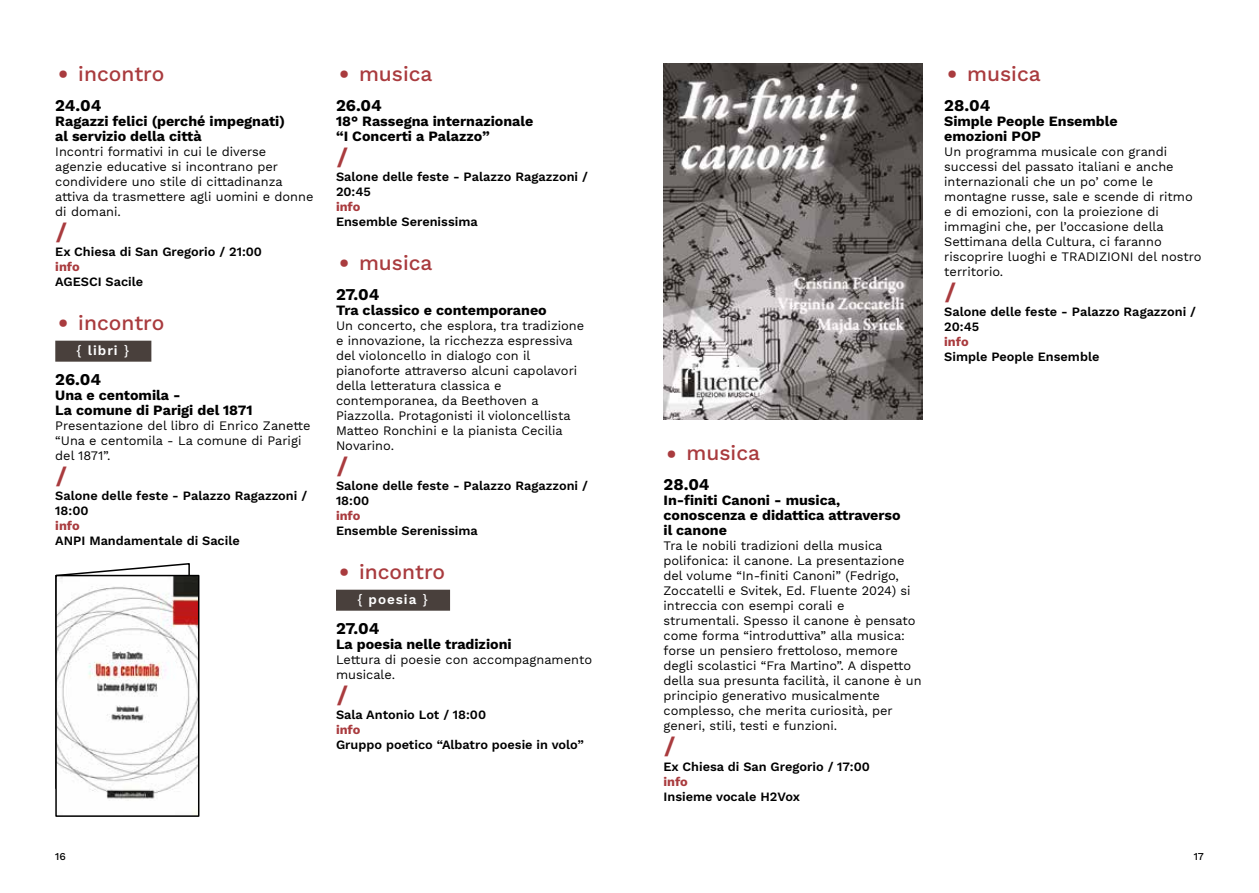
<style>
.page{position:relative;width:1259px;height:893px;background:#fff}
.page>*{position:absolute;margin:0;border:0;box-sizing:border-box;transform-origin:0 0}
.t1{font:500 21px "Work Sans";color:#a93b3e}
.t2{font:800 21px "Jet Brains Mono";color:#a93b3e}
.t3{font:700 16.5px "Work Sans";color:#000}
.t4{font:700 14.25px/15px "Work Sans";color:#000}
.t5{font:600 13.5px "Work Sans";letter-spacing:.07em;color:#fff}
.t6{font:12.75px/15px "Work Sans";color:#000}
.t7{font:600 12.75px/15px "Work Sans";color:#000}
.t8{font:700 12.75px "Work Sans";letter-spacing:-.005em;color:#a93b3e}
.t9{font:500 10.5px "Work Sans";color:#000}
.s1{font-family:"Jet Brains Mono";font-weight:800;font-size:27px}
.s2{font-weight:500}
</style>
<div class="page">
<div style="left:55px;top:341px;width:96px;height:21px;background:#49403c"></div>
<div style="left:336px;top:590px;width:114px;height:21px;background:#49403c"></div>
<svg style="left:55px;top:563px;width:136px;height:12px"></svg>
<img style="left:58px;top:578px;width:138px;height:236px">
<div style="left:55px;top:575px;width:144px;height:242px;border:2px solid #000"></div>
<img style="left:663px;top:64px;width:259px;height:355px">
<h1 class="t1" style="left:55px;top:58px;width:110px"><span class="s1">•</span> incontro</h1>
<p class="t3" style="left:55px;top:93px;width:48px">24.04</p>
<p class="t4" style="left:55px;top:113px;width:231px">Ragazzi felici (perché impegnati) al servizio della città</p>
<p class="t6" style="left:55px;top:144px;width:260px">Incontri formativi in cui le diverse agenzie educative si incontrano per condividere uno stile di cittadinanza attiva da trasmettere agli uomini e donne di domani.</p>
<h1 class="t2" style="left:55px;top:218px;width:14px">/</h1>
<p class="t7" style="left:55px;top:244px;width:208px">Ex Chiesa di San Gregorio / 21:00</p>
<p class="t8" style="left:55px;top:257px;width:26px">info</p>
<p class="t7" style="left:55px;top:274px;width:89px">AGESCI Sacile</p>
<h1 class="t1" style="left:55px;top:307px;width:110px"><span class="s1">•</span> incontro</h1>
<p class="t5" style="left:77px;top:340px;width:54px"><span class="s2">{</span> libri <span class="s2">}</span></p>
<p class="t3" style="left:55px;top:367px;width:47px">26.04</p>
<p class="t4" style="left:55px;top:387px;width:199px">Una e centomila -<br>La comune di Parigi del 1871</p>
<p class="t6" style="left:55px;top:419px;width:257px">Presentazione del libro di Enrico Zanette “Una e centomila - La comune di Parigi del 1871”.</p>
<h1 class="t2" style="left:55px;top:462px;width:14px">/</h1>
<p class="t7" style="left:55px;top:488px;width:253px">Salone delle feste - Palazzo Ragazzoni /<br>18:00</p>
<p class="t8" style="left:55px;top:516px;width:26px">info</p>
<p class="t7" style="left:55px;top:533px;width:186px">ANPI Mandamentale di Sacile</p>
<h1 class="t1" style="left:336px;top:58px;width:98px"><span class="s1">•</span> musica</h1>
<p class="t3" style="left:336px;top:93px;width:47px">26.04</p>
<p class="t4" style="left:336px;top:113px;width:199px">18° Rassegna internazionale “I Concerti a Palazzo”</p>
<h1 class="t2" style="left:336px;top:143px;width:14px">/</h1>
<p class="t7" style="left:336px;top:169px;width:253px">Salone delle feste - Palazzo Ragazzoni /<br>20:45</p>
<p class="t8" style="left:336px;top:197px;width:26px">info</p>
<p class="t7" style="left:336px;top:214px;width:143px">Ensemble Serenissima</p>
<h1 class="t1" style="left:336px;top:247px;width:98px"><span class="s1">•</span> musica</h1>
<p class="t3" style="left:336px;top:282px;width:45px">27.04</p>
<p class="t4" style="left:336px;top:302px;width:212px">Tra classico e contemporaneo</p>
<p class="t6" style="left:336px;top:318px;width:250px">Un concerto, che esplora, tra tradizione e innovazione, la ricchezza espressiva del violoncello in dialogo con il pianoforte attraverso alcuni capolavori della letteratura classica e contemporanea, da Beethoven a Piazzolla. Protagonisti il violoncellista Matteo Ronchini e la pianista Cecilia Novarino.</p>
<h1 class="t2" style="left:336px;top:452px;width:14px">/</h1>
<p class="t7" style="left:336px;top:478px;width:253px">Salone delle feste - Palazzo Ragazzoni /<br>18:00</p>
<p class="t8" style="left:336px;top:506px;width:26px">info</p>
<p class="t7" style="left:336px;top:523px;width:143px">Ensemble Serenissima</p>
<h1 class="t1" style="left:336px;top:556px;width:110px"><span class="s1">•</span> incontro</h1>
<p class="t5" style="left:357px;top:589px;width:72px"><span class="s2">{</span> poesia <span class="s2">}</span></p>
<p class="t3" style="left:336px;top:616px;width:45px">27.04</p>
<p class="t4" style="left:336px;top:636px;width:177px">La poesia nelle tradizioni</p>
<p class="t6" style="left:336px;top:653px;width:258px">Lettura di poesie con accompagnamento musicale.</p>
<h1 class="t2" style="left:336px;top:681px;width:14px">/</h1>
<p class="t7" style="left:336px;top:707px;width:152px">Sala Antonio Lot / 18:00</p>
<p class="t8" style="left:336px;top:720px;width:26px">info</p>
<p class="t7" style="left:336px;top:737px;width:249px">Gruppo poetico “Albatro poesie in volo”</p>
<h1 class="t1" style="left:944px;top:58px;width:98px"><span class="s1">•</span> musica</h1>
<p class="t3" style="left:944px;top:93px;width:48px">28.04</p>
<p class="t4" style="left:944px;top:113px;width:175px">Simple People Ensemble emozioni POP</p>
<p class="t6" style="left:944px;top:144px;width:259px">Un programma musicale con grandi successi del passato italiani e anche internazionali che un po’ come le montagne russe, sale e scende di ritmo e di emozioni, con la proiezione di immagini che, per l’occasione della Settimana della Cultura, ci faranno riscoprire luoghi e TRADIZIONI del nostro territorio.</p>
<h1 class="t2" style="left:944px;top:278px;width:14px">/</h1>
<p class="t7" style="left:944px;top:304px;width:253px">Salone delle feste - Palazzo Ragazzoni /<br>20:45</p>
<p class="t8" style="left:944px;top:332px;width:26px">info</p>
<p class="t7" style="left:944px;top:349px;width:157px">Simple People Ensemble</p>
<h1 class="t1" style="left:663px;top:437px;width:98px"><span class="s1">•</span> musica</h1>
<p class="t3" style="left:663px;top:472px;width:48px">28.04</p>
<p class="t4" style="left:663px;top:492px;width:239px">In-finiti Canoni - musica, conoscenza e didattica attraverso il canone</p>
<p class="t6" style="left:663px;top:539px;width:260px">Tra le nobili tradizioni della musica polifonica: il canone. La presentazione del volume “In-finiti Canoni” (Fedrigo, Zoccatelli e Svitek, Ed. Fluente 2024) si intreccia con esempi corali e strumentali. Spesso il canone è pensato come forma “introduttiva” alla musica: forse un pensiero frettoloso, memore degli scolastici “Fra Martino”. A dispetto della sua presunta facilità, il canone è un principio generativo musicalmente complesso, che merita curiosità, per generi, stili, testi e funzioni.</p>
<h1 class="t2" style="left:663px;top:733px;width:14px">/</h1>
<p class="t7" style="left:663px;top:759px;width:208px">Ex Chiesa di San Gregorio / 17:00</p>
<p class="t8" style="left:663px;top:772px;width:26px">info</p>
<p class="t7" style="left:663px;top:789px;width:138px">Insieme vocale H2Vox</p>
<p class="t9" style="left:55px;top:849px;width:12px">16</p>
<p class="t9" style="left:1193px;top:849px;width:12px">17</p>
</div>
